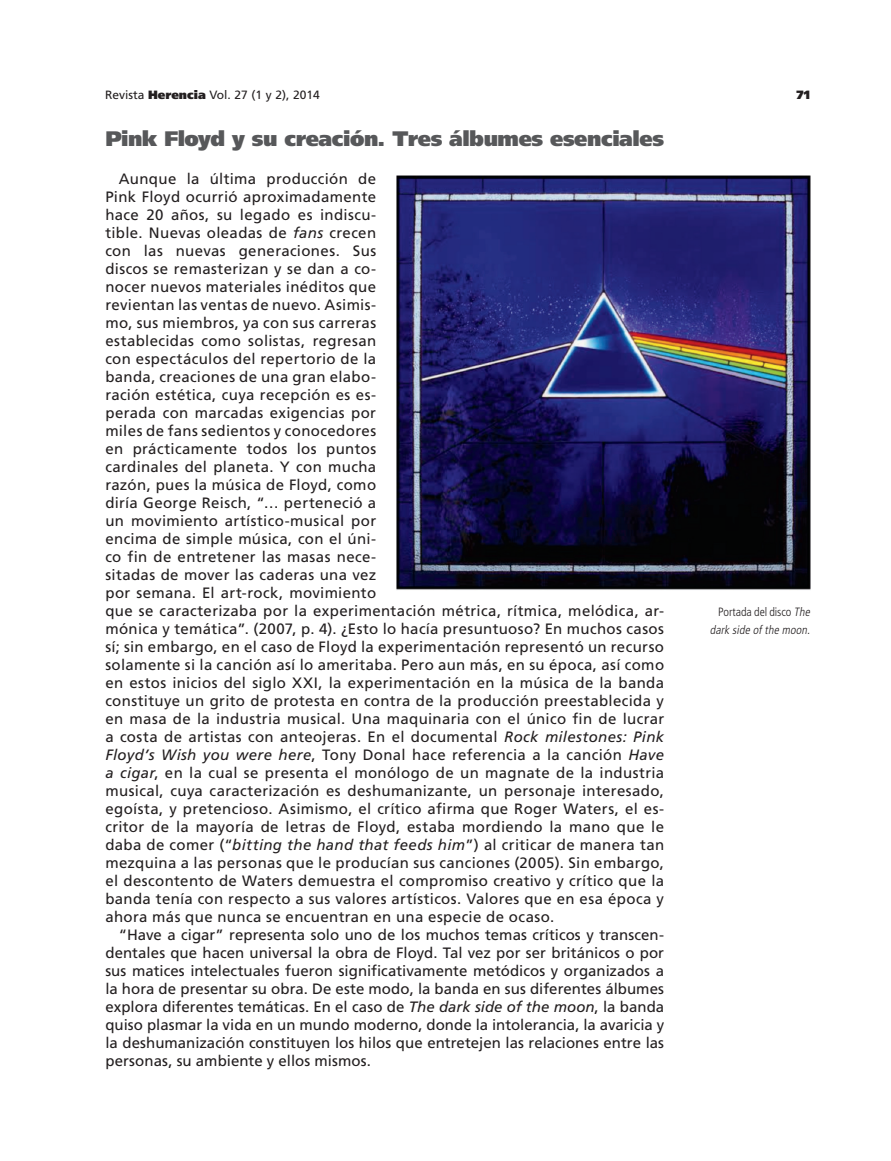
<style>
.page{position:relative;width:891px;height:1161px;background:#fff}
.page>*{position:absolute;margin:0;border:0;box-sizing:border-box;transform-origin:0 0}
.Subtítulo_1{font:900 21px "Frutiger";letter-spacing:-.02em;color:#57585a}
.Texto_del_artículo{font:15px/18px "Frutiger";letter-spacing:.02em;color:#231f20}
.t1{font:italic 300 condensed 12px/18px "Frutiger";color:#231f20;text-align:right}
.t2{font:12px "Frutiger";color:#231f20}
.t3{font:900 12px "Frutiger";color:#231f20}
.s1{font-weight:900}
.s2{font-style:italic}
.s3{font-style:normal}
</style>
<div class="page">
<img style="left:396px;top:176px;width:414px;height:414px">
<p class="t2" style="left:105px;top:88px;width:216px">Revista <span class="s1">Herencia</span> Vol. 27 (1 y 2), 2014</p>
<p class="t3" style="left:797px;top:88px;width:15px">71</p>
<p class="Subtítulo_1" style="left:105px;top:126px;width:560px">Pink Floyd y su creación. Tres álbumes esenciales</p>
<p class="Texto_del_artículo" style="left:105px;top:170px;width:560px;text-indent:14px">Aunque la última producción de<br>Pink Floyd ocurrió aproximadamente<br>hace 20 años, su legado es indiscu-<br>tible. Nuevas oleadas de <span class="s2">fans</span> crecen<br>con las nuevas generaciones. Sus<br>discos se remasterizan y se dan a co-<br>nocer nuevos materiales inéditos que<br>revientan las ventas de nuevo. Asimis-<br>mo, sus miembros, ya con sus carreras<br>establecidas como solistas, regresan<br>con espectáculos del repertorio de la<br>banda, creaciones de una gran elabo-<br>ración estética, cuya recepción es es-<br>perada con marcadas exigencias por<br>miles de fans sedientos y conocedores<br>en prácticamente todos los puntos<br>cardinales del planeta. Y con mucha<br>razón, pues la música de Floyd, como<br>diría George Reisch, “… perteneció a<br>un movimiento artístico-musical por<br>encima de simple música, con el úni-<br>co fin de entretener las masas nece-<br>sitadas de mover las caderas una vez<br>por semana. El art-rock, movimiento<br>que se caracterizaba por la experimentación métrica, rítmica, melódica, ar&shy;mónica y temática”. (2007, p. 4). ¿Esto lo hacía presuntuoso? En muchos casos sí; sin embargo, en el caso de Floyd la experimentación representó un recurso solamente si la canción así lo ameritaba. Pero aun más, en su época, así como en estos inicios del siglo XXI, la experimentación en la música de la banda constituye un grito de protesta en contra de la producción preestablecida y en masa de la industria musical. Una maquinaria con el único fin de lucrar a costa de artistas con anteojeras. En el documental <span class="s2">Rock milestones: Pink Floyd’s Wish you were here</span>, Tony Donal hace referencia a la canción <span class="s2">Have a cigar</span>, en la cual se presenta el monólogo de un magnate de la industria musical, cuya caracterización es deshumanizante, un personaje interesado, egoísta, y pretencioso. Asimismo, el crítico afirma que Roger Waters, el es&shy;critor de la mayoría de letras de Floyd, estaba mordiendo la mano que le daba de comer (“<span class="s2">bitting the hand that feeds him</span>”) al criticar de manera tan mezquina a las personas que le producían sus canciones (2005). Sin embargo, el descontento de Waters demuestra el compromiso creativo y crítico que la banda tenía con respecto a sus valores artísticos. Valores que en esa época y ahora más que nunca se encuentran en una especie de ocaso.</p>
<p class="Texto_del_artículo" style="left:105px;top:926px;width:560px;text-align:justify;text-indent:14px">“Have a cigar” representa solo uno de los muchos temas críticos y transcen&shy;dentales que hacen universal la obra de Floyd. Tal vez por ser británicos o por sus matices intelectuales fueron significativamente metódicos y organizados a la hora de presentar su obra. De este modo, la banda en sus diferentes álbumes explora diferentes temáticas. En el caso de <span class="s2">The dark side of the moon</span>, la banda quiso plasmar la vida en un mundo moderno, donde la intolerancia, la avaricia y la deshumanización constituyen los hilos que entretejen las relaciones entre las personas, su ambiente y ellos mismos.</p>
<p class="t1" style="left:710px;top:604px;width:104px"><span class="s3">Portada del disco</span> The dark side ofthe moon.</p>
</div>
